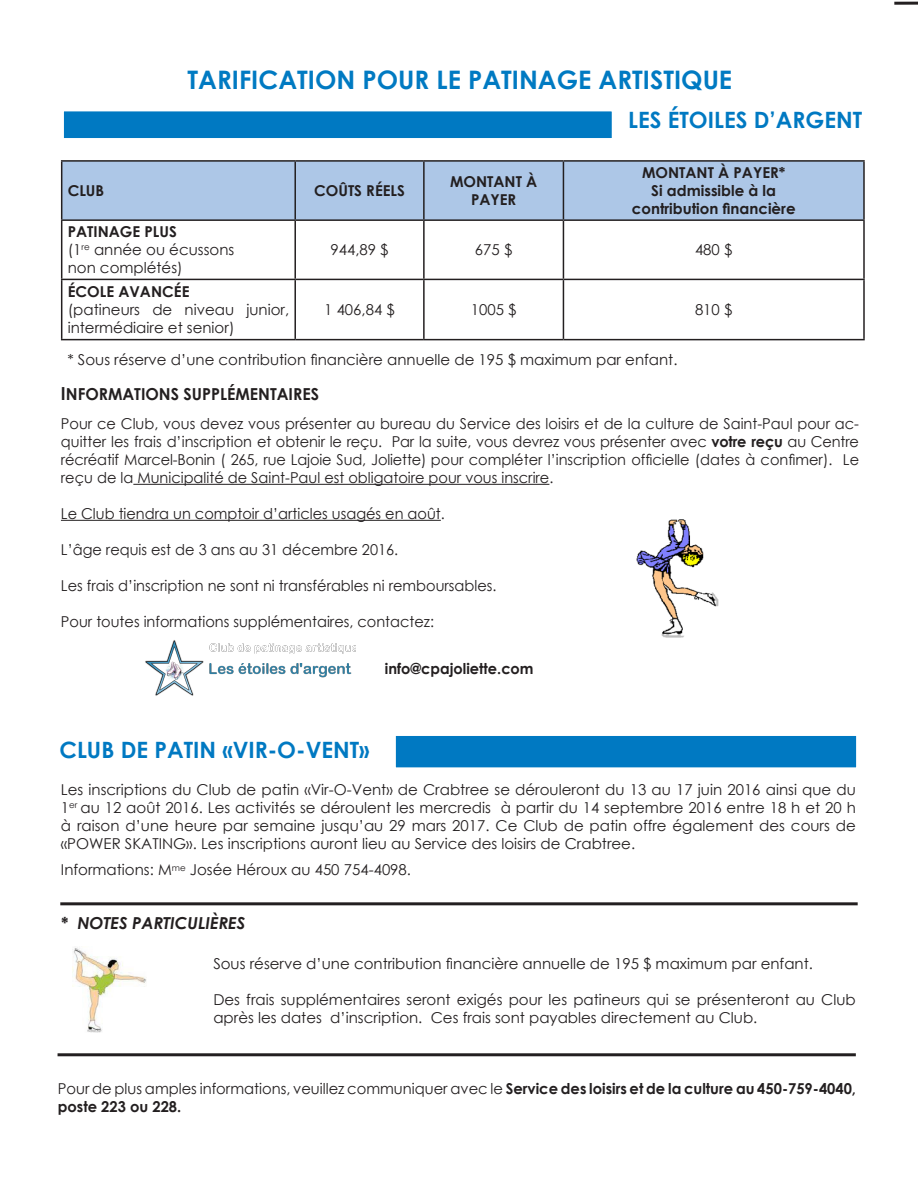
<style>
.page{position:relative;width:918px;height:1188px;background:#fff}
.page>*{position:absolute;margin:0;border:0;box-sizing:border-box;transform-origin:0 0}
.t1{font:700 25.5px "Century Gothic";color:#007ac2}
.t2{font:700 22.5px "Century Gothic";color:#0079c2}
.t3{font:700 16.5px "Century Gothic";color:#231f20}
.t4{font:italic 700 16.5px "Century Gothic";color:#231f20}
.t5{font:15px/18px "Century Gothic";color:#231f20}
.t6{font:700 15px/18px "Century Gothic";color:#231f20;text-align:center}
.s1{font-size:18px}
.s2{font-weight:700}
.s3{font-weight:400}
</style>
<div class="page">
<svg style="left:894px;top:1px;width:24px;height:4px"></svg>
<div style="left:62px;top:162px;width:801px;height:57px;background:#adc7e7"></div>
<hr style="left:61px;top:160px;width:234px;height:2px;background:#231f20">
<hr style="left:61px;top:162px;width:1px;height:57px;background:#231f20">
<hr style="left:295px;top:160px;width:129px;height:2px;background:#231f20">
<hr style="left:294px;top:162px;width:2px;height:57px;background:#231f20">
<hr style="left:424px;top:160px;width:139px;height:2px;background:#231f20">
<hr style="left:423px;top:162px;width:2px;height:57px;background:#231f20">
<hr style="left:563px;top:160px;width:302px;height:2px;background:#231f20">
<hr style="left:563px;top:162px;width:1px;height:57px;background:#231f20">
<hr style="left:863px;top:162px;width:2px;height:57px;background:#231f20">
<hr style="left:61px;top:219px;width:234px;height:2px;background:#231f20">
<hr style="left:61px;top:221px;width:1px;height:58px;background:#231f20">
<hr style="left:295px;top:219px;width:129px;height:2px;background:#231f20">
<hr style="left:294px;top:221px;width:2px;height:58px;background:#231f20">
<hr style="left:424px;top:219px;width:139px;height:2px;background:#231f20">
<hr style="left:423px;top:221px;width:2px;height:58px;background:#231f20">
<hr style="left:563px;top:219px;width:302px;height:2px;background:#231f20">
<hr style="left:563px;top:221px;width:1px;height:58px;background:#231f20">
<hr style="left:863px;top:221px;width:2px;height:58px;background:#231f20">
<hr style="left:61px;top:279px;width:234px;height:1px;background:#231f20">
<hr style="left:61px;top:280px;width:1px;height:59px;background:#231f20">
<hr style="left:295px;top:279px;width:129px;height:1px;background:#231f20">
<hr style="left:294px;top:280px;width:2px;height:59px;background:#231f20">
<hr style="left:424px;top:279px;width:139px;height:1px;background:#231f20">
<hr style="left:423px;top:280px;width:2px;height:59px;background:#231f20">
<hr style="left:563px;top:279px;width:302px;height:1px;background:#231f20">
<hr style="left:563px;top:280px;width:1px;height:59px;background:#231f20">
<hr style="left:863px;top:280px;width:2px;height:59px;background:#231f20">
<hr style="left:61px;top:339px;width:234px;height:1px;background:#231f20">
<hr style="left:295px;top:339px;width:129px;height:1px;background:#231f20">
<hr style="left:424px;top:339px;width:139px;height:1px;background:#231f20">
<hr style="left:563px;top:339px;width:302px;height:1px;background:#231f20">
<img style="left:73px;top:947px;width:73px;height:85px">
<div style="left:61px;top:108px;width:554px;height:33px;background:#0079c2;border:3px solid #fff"></div>
<hr style="left:133px;top:484px;width:416px;height:1px;background:#231f20">
<hr style="left:61px;top:520px;width:380px;height:1px;background:#231f20">
<div style="left:393px;top:733px;width:466px;height:37px;background:#0079c2;border:3px solid #fff"></div>
<hr style="left:60px;top:902px;width:798px;height:3px;background:#231f20">
<hr style="left:58px;top:1053px;width:798px;height:3px;background:#231f20">
<img style="left:636px;top:519px;width:83px;height:119px">
<img style="left:145px;top:640px;width:211px;height:56px">
<p class="t1" style="left:188px;top:61px;width:546px">TARIFICATION POUR LE PATINAGE ARTISTIQUE</p>
<p class="t6" style="left:68px;top:181px;width:38px">CLUB</p>
<p class="t6" style="left:314px;top:181px;width:92px">COÛTS RÉELS</p>
<p class="t6" style="left:450px;top:172px;width:89px">MONTANT À<br>PAYER</p>
<p class="t2" style="left:628px;top:103px;width:236px">LES ÉTOILES D’ARGENT</p>
<p class="t6" style="left:642px;top:163px;width:145px">MONTANT À PAYER*</p>
<p class="t6" style="left:651px;top:181px;width:126px">Si admissible à la</p>
<p class="t6" style="left:632px;top:199px;width:165px">contribution financière</p>
<p class="t6" style="left:68px;top:222px;width:111px">PATINAGE PLUS</p>
<p class="t5" style="left:68px;top:241px;width:168px">(1<sup>re</sup> année ou écussons</p>
<p class="t5" style="left:68px;top:259px;width:117px">non complétés)</p>
<p class="t5" style="left:330px;top:241px;width:60px">944,89 $</p>
<p class="t5" style="left:475px;top:241px;width:39px">675 $</p>
<p class="t5" style="left:695px;top:241px;width:39px">480 $</p>
<p class="t6" style="left:68px;top:282px;width:123px">ÉCOLE AVANCÉE</p>
<p class="t5" style="left:68px;top:300px;width:223px">(patineurs de niveau junior, intermédiaire et senior)</p>
<p class="t5" style="left:324px;top:300px;width:72px">1 406,84 $</p>
<p class="t5" style="left:471px;top:300px;width:47px">1005 $</p>
<p class="t5" style="left:695px;top:300px;width:39px">810 $</p>
<p class="t5" style="left:67px;top:350px;width:612px">* Sous réserve d’une contribution financière annuelle de 195 $ maximum par enfant.</p>
<p class="t3" style="left:61px;top:382px;width:260px"><span class="s1">I</span>NFORMATIONS SUPPLÉMENTAIRES</p>
<p class="t5" style="left:61px;top:414px;width:800px;text-align:justify">Pour ce Club, vous devez vous présenter au bureau du Service des loisirs et de la culture de Saint-Paul pour ac&shy;quitter les frais d’inscription et obtenir le reçu. Par la suite, vous devrez vous présenter avec <span class="s2">votre reçu</span> au Centre récréatif Marcel-Bonin ( 265, rue Lajoie Sud, Joliette) pour compléter l’inscription officielle (dates à confimer). Le reçu de la Municipalité de Saint-Paul est obligatoire pour vous inscrire.</p>
<p class="t5" style="left:61px;top:504px;width:385px">Le Club tiendra un comptoir d’articles usagés en août.</p>
<p class="t5" style="left:61px;top:540px;width:339px">L’âge requis est de 3 ans au 31 décembre 2016.</p>
<p class="t5" style="left:61px;top:576px;width:437px">Les frais d’inscription ne sont ni transférables ni remboursables.</p>
<p class="t5" style="left:61px;top:612px;width:375px">Pour toutes informations supplémentaires, contactez:</p>
<p class="t6" style="left:385px;top:659px;width:150px">info@cpajoliette.com</p>
<p class="t2" style="left:60px;top:733px;width:312px">CLUB DE PATIN «VIR-O-VENT»</p>
<p class="t5" style="left:61px;top:780px;width:796px;text-align:justify">Les inscriptions du Club de patin «Vir-O-Vent» de Crabtree se dérouleront du 13 au 17 juin 2016 ainsi que du 1<sup>er</sup> au 12 août 2016. Les activités se déroulent les mercredis à partir du 14 septembre 2016 entre 18 h et 20 h à raison d’une heure par semaine jusqu’au 29 mars 2017. Ce Club de patin offre également des cours de «POWER SKATING». Les inscriptions auront lieu au Service des loisirs de Crabtree.</p>
<p class="t5" style="left:61px;top:861px;width:352px">Informations: M<sup>me</sup> Josée Héroux au 450 754-4098.</p>
<p class="t4" style="left:61px;top:910px;width:186px">* NOTES PARTICULIÈRES</p>
<p class="t5" style="left:213px;top:954px;width:601px">Sous réserve d’une contribution financière annuelle de 195 $ maximum par enfant.</p>
<p class="t5" style="left:213px;top:990px;width:644px">Des frais supplémentaires seront exigés pour les patineurs qui se présenteront au Club après les dates d’inscription. Ces frais sont payables directement au Club.</p>
<p class="t6" style="left:58px;top:1079px;width:800px;text-align:left"><span class="s3">Pour de plus amples informations, veuillez communiquer avec le</span> Service des loisirs et de la culture au 450‑759‑4040, poste 223 ou 228.</p>
</div>
